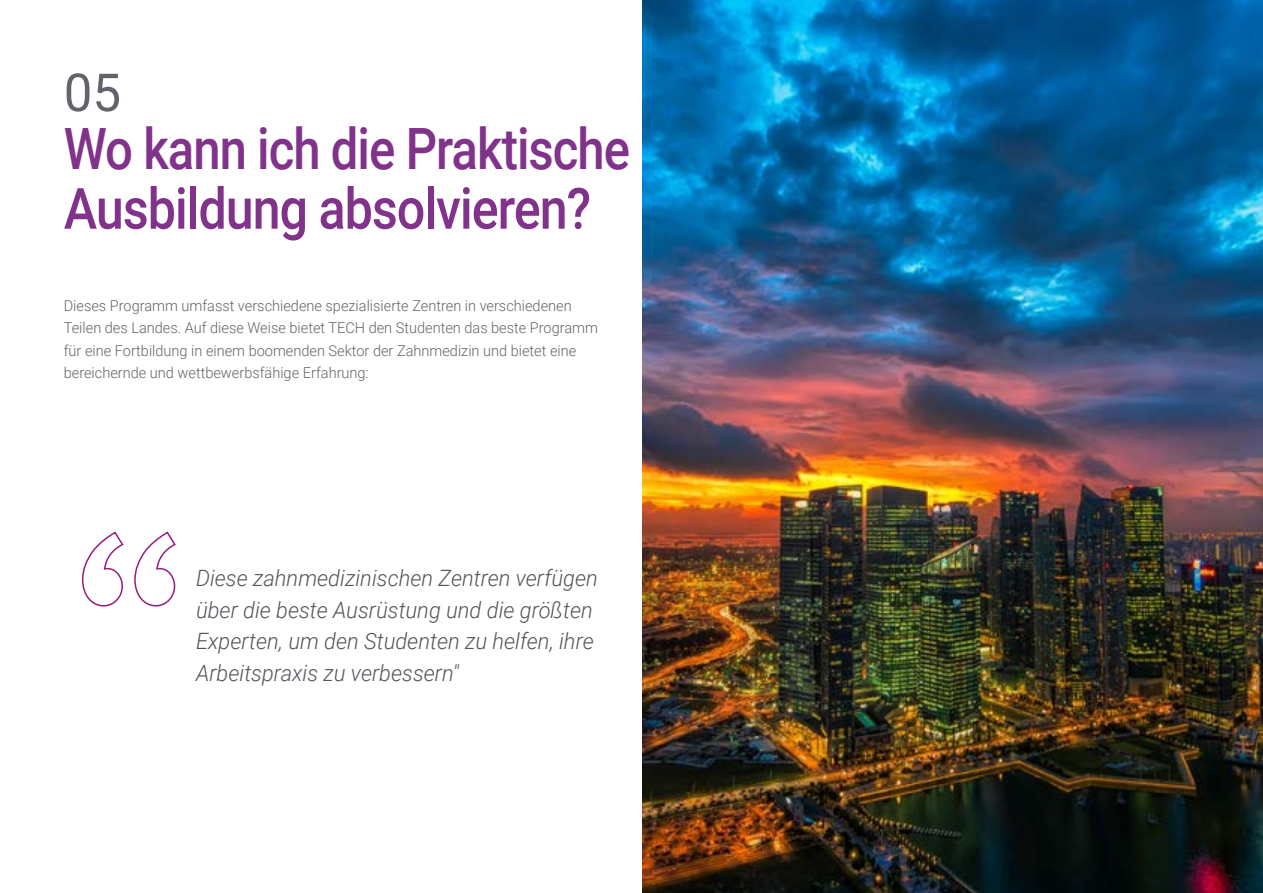
<style>
.page{position:relative;width:1263px;height:893px;background:#fff}
.page>*{position:absolute;margin:0;border:0;box-sizing:border-box;transform-origin:0 0}
.t1{font:500 57px/60px "Roboto";letter-spacing:-.02em;color:#81328a;scale:.86 1}
.t2{font:52.5px "Roboto";color:#61646a}
.t3{font:italic 300 22.5px/31.5px "Roboto";color:#52555b}
.t4{font:300 15px/22.5px "Roboto";color:#61646a}
</style>
<div class="page">
<svg style="left:81px;top:531px;width:95px;height:76px"></svg>
<img style="left:642px;top:0;width:621px;height:893px">
<h2 class="t2" style="left:64px;top:56px;width:59px">05</h2>
<h1 class="t1" style="left:64px;top:116px;width:660px">Wo kann ich die Praktische<br>Ausbildung absolvieren?</h1>
<p class="t4" style="left:64px;top:293px;width:536px">Dieses Programm umfasst verschiedene spezialisierte Zentren in verschiedenen Teilen des Landes. Auf diese Weise bietet TECH den Studenten das beste Programm für eine Fortbildung in einem boomenden Sektor der Zahnmedizin und bietet eine bereichernde und wettbewerbsfähige Erfahrung:</p>
<h3 class="t3" style="left:196px;top:561px;width:403px">Diese zahnmedizinischen Zentren verfügen über die beste Ausrüstung und die größten Experten, um den Studenten zu helfen, ihre Arbeitspraxis zu verbessern"</h3>
</div>
